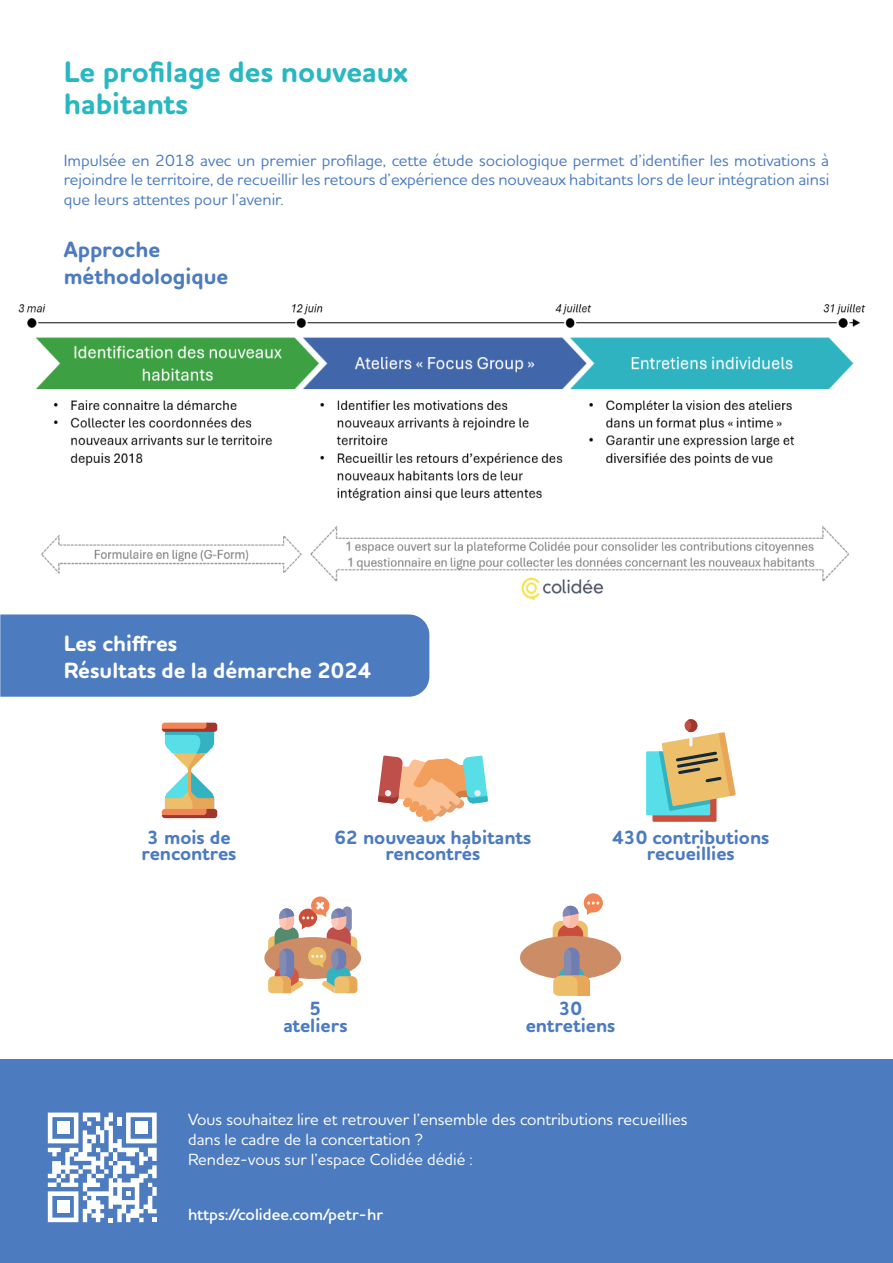
<style>
.page{position:relative;width:893px;height:1263px;background:#fff}
.page>*{position:absolute;margin:0;border:0;box-sizing:border-box;transform-origin:0 0}
.t1{font:700 30px/31.5px "Houschka Rounded";color:#29b8c2}
.t2{font:700 22.5px "Houschka Rounded";color:#fff}
.t3{font:700 22.5px "Houschka Rounded";color:#4c7bbf}
.t4{font:700 19.5px/16.5px "Houschka Rounded";color:#4c7bbf}
.t5{font:500 16.5px/19.8px "Houschka Rounded";color:#4c7bbf;text-align:justify}
.t6{font:500 16.5px "Houschka Rounded";color:#fff}
.t7{font:600 16.5px "Houschka Rounded";color:#fff}
</style>
<div class="page">
<div style="left:0;top:1060px;width:893px;height:203px;background:#4c7bbf"></div>
<div style="left:0;top:614px;width:429px;height:83px;background:#4c7bbf"></div>
<svg style="left:162px;top:723px;width:55px;height:95px"></svg>
<svg style="left:378px;top:755px;width:110px;height:67px"></svg>
<svg style="left:646px;top:719px;width:90px;height:103px"></svg>
<svg style="left:264px;top:937px;width:97px;height:42px"></svg>
<svg style="left:268px;top:896px;width:89px;height:97px"></svg>
<div style="left:520px;top:936px;width:101px;height:43px;background:#cc8c66;border-radius:50%"></div>
<svg style="left:553px;top:893px;width:50px;height:103px"></svg>
<svg style="left:48px;top:1112px;width:109px;height:110px"></svg>
<svg style="left:18px;top:304px;width:848px;height:296px"></svg>
<p class="t1" style="left:64px;top:57px;width:345px">Le profilage des nouveaux habitants</p>
<p class="t5" style="left:64px;top:150px;width:767px">Impulsée en 2018 avec un premier profilage, cette étude sociologique permet d’identifier les motivations à rejoindre le territoire, de recueillir les retours d’expérience des nouveaux habitants lors de leur intégration ainsi que leurs attentes pour l’avenir.</p>
<p class="t3" style="left:64px;top:235px;width:98px">Approche</p>
<p class="t3" style="left:64px;top:262px;width:166px">méthodologique</p>
<p class="t2" style="left:64px;top:628px;width:115px">Les chiffres</p>
<p class="t2" style="left:64px;top:655px;width:309px">Résultats de la démarche 2024</p>
<p class="t4" style="left:142px;top:829px;width:96px">3 mois de rencontres</p>
<p class="t4" style="left:335px;top:829px;width:198px;text-align:center">62 nouveaux habitants rencontrés</p>
<p class="t4" style="left:612px;top:829px;width:159px">430 contributions</p>
<p class="t4" style="left:647px;top:846px;width:89px">recueillies</p>
<p class="t4" style="left:310px;top:1001px;width:13px">5</p>
<p class="t4" style="left:283px;top:1017px;width:66px">ateliers</p>
<p class="t4" style="left:559px;top:1001px;width:25px">30</p>
<p class="t4" style="left:526px;top:1017px;width:91px">entretiens</p>
<p class="t6" style="left:188px;top:1109px;width:501px">Vous souhaitez lire et retrouver l’ensemble des contributions recueillies</p>
<p class="t6" style="left:188px;top:1128px;width:236px">dans le cadre de la concertation ?</p>
<p class="t6" style="left:188px;top:1148px;width:286px">Rendez-vous sur l’espace Colidée dédié :</p>
<p class="t7" style="left:188px;top:1204px;width:196px">https://colidee.com/petr-hr</p>
</div>
